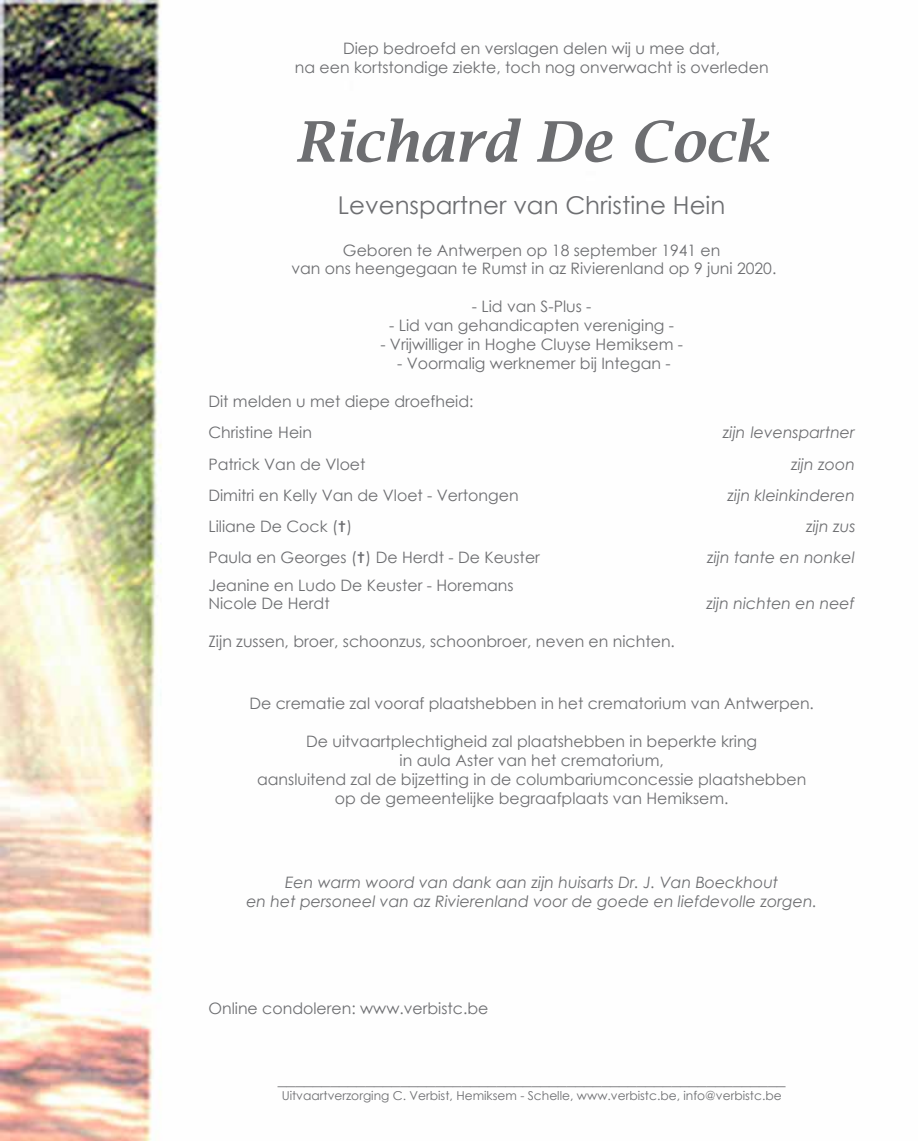
<style>
.page{position:relative;width:918px;height:1141px;background:#fff}
.page>*{position:absolute;margin:0;border:0;box-sizing:border-box;transform-origin:0 0}
.t1{font:italic 600 56px "Lucida Bright";color:#6d6e71}
.t2{font:24.5px "Century Gothic";color:#6d6e71}
.t3{font:17.5px "Century Gothic";color:#6d6e71}
.t4{font:15.75px/18.9px "Century Gothic";color:#6d6e71;text-align:center}
.t5{font:italic 15.75px/18.9px "Century Gothic";color:#6d6e71;text-align:center}
.t6{font:12.25px "Century Gothic";color:#6d6e71}
.s1{font-family:"Mortbats"}
</style>
<div class="page">
<img style="left:1px;top:0;width:161px;height:1140px">
<p class="t4" style="left:295px;top:38px;width:475px;line-height:19.6px">Diep bedroefd en verslagen delen wij u mee dat,<br>na een kortstondige ziekte, toch nog onverwacht is overleden</p>
<h1 class="t1" style="left:295px;top:110px;width:475px">Richard De Cock</h1>
<h2 class="t2" style="left:338px;top:188px;width:389px">Levenspartner van Christine Hein</h2>
<p class="t4" style="left:291px;top:240px;width:486px">Geboren te Antwerpen op 18 september 1941 en<br>van ons heengegaan te Rumst in az Rivierenland op 9 juni 2020.</p>
<p class="t4" style="left:472px;top:297px;width:121px">- Lid van S-Plus -</p>
<p class="t4" style="left:389px;top:316px;width:286px">- Lid van gehandicapten vereniging -</p>
<p class="t4" style="left:380px;top:335px;width:304px">- Vrijwilliger in Hoghe Cluyse Hemiksem -</p>
<p class="t4" style="left:397px;top:354px;width:275px">- Voormalig werknemer bij Integan -</p>
<p class="t4" style="left:208px;top:385px;width:267px;line-height:30.8px;text-align:left">Dit melden u met diepe droefheid:<br>Christine Hein</p>
<p class="t5" style="left:723px;top:422px;width:133px">zijn levenspartner</p>
<p class="t4" style="left:208px;top:455px;width:159px">Patrick Van de Vloet</p>
<p class="t5" style="left:791px;top:455px;width:65px">zijn zoon</p>
<p class="t4" style="left:208px;top:486px;width:312px">Dimitri en Kelly Van de Vloet - Vertongen</p>
<p class="t5" style="left:727px;top:486px;width:129px">zijn kleinkinderen</p>
<p class="t4" style="left:208px;top:517px;width:145px">Liliane De Cock (<span class="s1">x</span>)</p>
<p class="t5" style="left:806px;top:517px;width:51px">zijn zus</p>
<p class="t4" style="left:208px;top:547px;width:333px">Paula en Georges (<span class="s1">x</span>) De Herdt - De Keuster</p>
<p class="t5" style="left:707px;top:547px;width:149px">zijn tante en nonkel</p>
<p class="t4" style="left:208px;top:575px;width:307px;text-align:left">Jeanine en Ludo De Keuster - Horemans<br>Nicole De Herdt</p>
<p class="t5" style="left:706px;top:594px;width:150px">zijn nichten en neef</p>
<p class="t4" style="left:208px;top:632px;width:468px">Zijn zussen, broer, schoonzus, schoonbroer, neven en nichten.</p>
<p class="t4" style="left:249px;top:694px;width:566px">De crematie zal vooraf plaatshebben in het crematorium van Antwerpen.</p>
<p class="t4" style="left:257px;top:732px;width:551px">De uitvaartplechtigheid zal plaatshebben in beperkte kring<br>in aula Aster van het crematorium,<br>aansluitend zal de bijzetting in de columbariumconcessie plaatshebben op de gemeentelijke begraafplaats van Hemiksem.</p>
<p class="t5" style="left:246px;top:873px;width:572px">Een warm woord van dank aan zijn huisarts Dr. J. Van Boeckhout<br>en het personeel van az Rivierenland voor de goede en liefdevolle zorgen.</p>
<p class="t4" style="left:208px;top:998px;width:281px">Online condoleren: www.verbistc.be</p>
<p class="t3" style="left:278px;top:1067px;width:509px">__________________________________________________________</p>
<p class="t6" style="left:282px;top:1087px;width:501px">Uitvaartverzorging C. Verbist, Hemiksem - Schelle, www.verbistc.be, info@verbistc.be</p>
</div>
